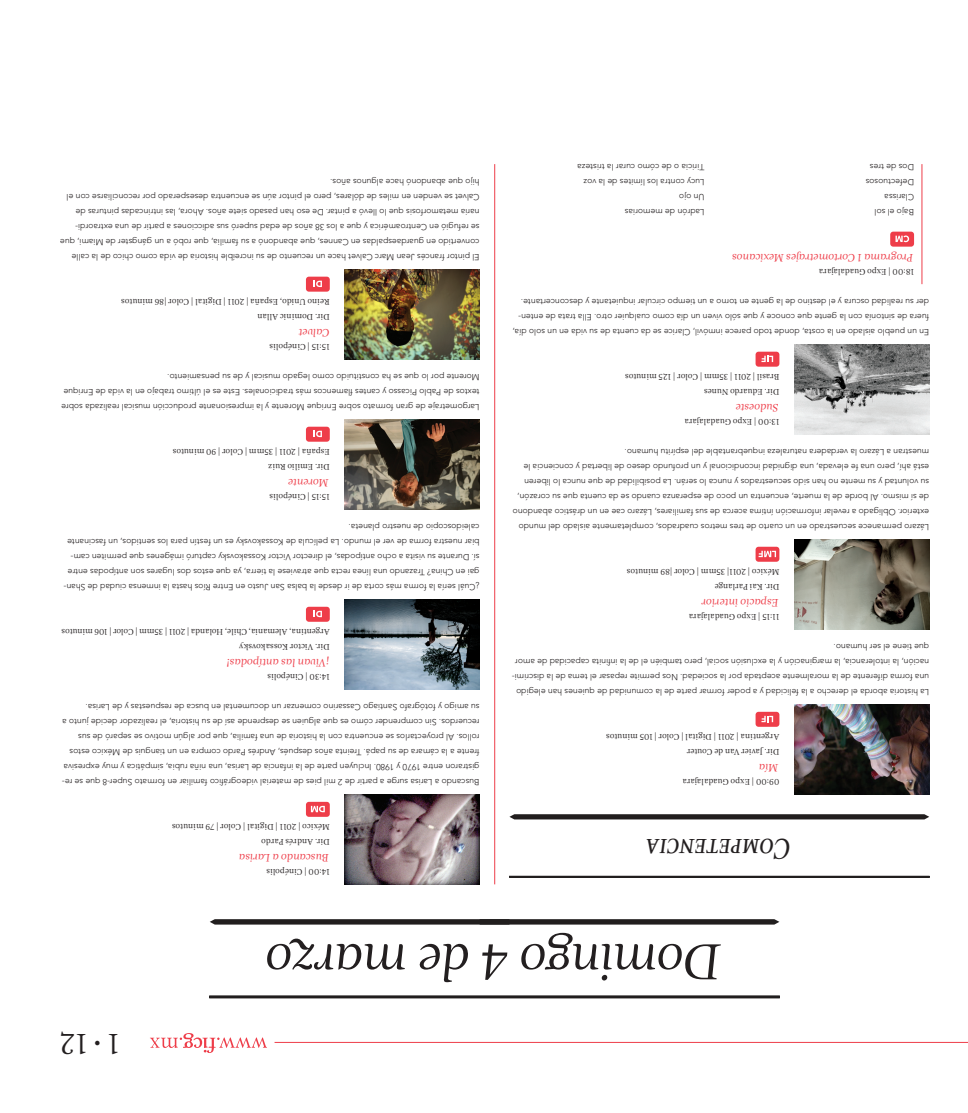
<style>
.page{position:relative;width:968px;height:1113px;background:#fff}
.page>*{position:absolute;margin:0;border:0;box-sizing:border-box;transform-origin:0 0}
.t1{font:italic 52.5px "Esta Pro";letter-spacing:-.025em;color:#231f20}
.t2{font:italic 30px "Esta Small Caps";letter-spacing:-.005em;color:#231f20}
.t3{font:30px "Esta Pro";color:#231f20}
.t4{font:italic 11.25px "Esta Pro";color:#ee3d49}
.t5{font:300 8.75px/15px "Avenir";color:#231f20}
.t6{font:8.75px/15px "Esta Pro";letter-spacing:.015em;color:#231f20}
</style>
<div class="page">
<hr style="left:494px;top:164px;width:1px;height:720px;background:#ee3d49">
<hr style="left:921px;top:164px;width:1px;height:120px;background:#ee3d49">
<div style="left:306px;top:427px;width:24px;height:15px;background:#ee3d49;border-radius:3px"></div>
<svg style="left:314px;top:431px;width:8px;height:6px"></svg>
<img style="left:344px;top:419px;width:135px;height:90px">
<svg style="left:150px;top:1033px;width:117px;height:20px"></svg>
<hr style="left:274px;top:1042px;width:693px;height:1px;background:#ee3d49">
<div style="left:306px;top:607px;width:24px;height:15px;background:#ee3d49;border-radius:3px"></div>
<svg style="left:314px;top:611px;width:8px;height:6px"></svg>
<hr style="left:210px;top:995px;width:569px;height:3px;background:#211e1e">
<hr style="left:509px;top:875px;width:420px;height:3px;background:#211e1e">
<svg style="left:210px;top:919px;width:569px;height:5px"></svg>
<svg style="left:509px;top:814px;width:420px;height:5px"></svg>
<img style="left:794px;top:704px;width:135px;height:90px">
<img style="left:344px;top:599px;width:135px;height:90px">
<img style="left:344px;top:269px;width:135px;height:90px">
<img style="left:794px;top:539px;width:135px;height:90px">
<img style="left:794px;top:344px;width:135px;height:90px">
<div style="left:755px;top:352px;width:24px;height:15px;background:#ee3d49;border-radius:3px"></div>
<svg style="left:761px;top:356px;width:12px;height:6px"></svg>
<div style="left:755px;top:712px;width:24px;height:15px;background:#ee3d49;border-radius:3px"></div>
<svg style="left:761px;top:716px;width:12px;height:6px"></svg>
<div style="left:755px;top:547px;width:24px;height:15px;background:#ee3d49;border-radius:3px"></div>
<svg style="left:758px;top:551px;width:18px;height:6px"></svg>
<div style="left:890px;top:232px;width:23px;height:15px;background:#ee3d49;border-radius:3px"></div>
<svg style="left:895px;top:235px;width:13px;height:7px"></svg>
<div style="left:306px;top:802px;width:24px;height:15px;background:#ee3d49;border-radius:3px"></div>
<svg style="left:311px;top:806px;width:14px;height:6px"></svg>
<img style="left:344px;top:794px;width:135px;height:90px">
<div style="left:306px;top:277px;width:24px;height:15px;background:#ee3d49;border-radius:3px"></div>
<svg style="left:314px;top:281px;width:8px;height:6px"></svg>
<p class="t5" style="left:479px;top:265px;width:421px;rotate:-180deg">El pintor francés Jean Marc Calvet hace un recuento de su increíble historia de vida como chico de la calle convertido en guardaespaldas en Cannes, que abandonó a su familia, que robó a un gángster de Miami, que se refugió en Centroamérica y que a los 38 años de edad superó sus adicciones a partir de una extraordi&shy;naria metamorfosis que lo llevó a pintar. De eso han pasado siete años. Ahora, las intrincadas pinturas de Calvet se venden en miles de dólares, pero el pintor aún se encuentra desesperado por reconciliarse con el hijo que abandonó hace algunos años.</p>
<p class="t6" style="left:330px;top:325px;width:210px;rotate:-180deg">Dir. Dominic Allan<br>Reino Unido, España | 2011 | Digital | Color |86 minutos</p>
<p class="t4" style="left:330px;top:340px;width:32px;rotate:-180deg">Calvet</p>
<p class="t6" style="left:330px;top:355px;width:62px;rotate:-180deg">15:15 | Cinépolis</p>
<p class="t5" style="left:479px;top:415px;width:420px;rotate:-180deg">Largometraje de gran formato sobre Enrique Morente y la impresionante producción musical realizada sobre textos de Pablo Picasso y cantes flamencos más tradicionales. Este es el último trabajo en la vida de Enrique<br>Morente por lo que se ha constituido como legado musical y de su pensamiento.</p>
<p class="t6" style="left:330px;top:475px;width:158px;rotate:-180deg">Dir. Emilio Ruiz<br>España | 2011 | 35mm | Color | 90 minutos</p>
<p class="t4" style="left:329px;top:490px;width:42px;rotate:-180deg">Morente</p>
<p class="t6" style="left:330px;top:505px;width:62px;rotate:-180deg">15:15 | Cinépolis</p>
<p class="t5" style="left:479px;top:595px;width:417px;rotate:-180deg">¿Cuál sería la forma más corta de ir desde la balsa San Justo en Entre Ríos hasta la inmensa ciudad de Shan&shy;gai en China? Trazando una línea recta que atraviese la tierra, ya que estos dos lugares son antípodas entre sí. Durante su visita a ocho antípodas, el director Victor Kossakovsky capturó imágenes que permiten cam&shy;biar nuestra forma de ver el mundo. La película de Kossakovsky es un festín para los sentidos, un fascinante caleidoscopio de nuestro planeta.</p>
<p class="t6" style="left:330px;top:655px;width:270px;rotate:-180deg">Dir. Victor Kossakovsky<br>Argentina, Alemania, Chile, Holanda | 2011 | 35mm | Color | 106 minutos</p>
<p class="t4" style="left:329px;top:670px;width:104px;rotate:-180deg">¡Vivan las antípodas!</p>
<p class="t6" style="left:330px;top:685px;width:64px;rotate:-180deg">14:30 | Cinépolis</p>
<p class="t5" style="left:479px;top:790px;width:419px;rotate:-180deg">Buscando a Larisa surge a partir de 2 mil pies de material videográfico familiar en formato Super-8 que se re&shy;gistraron entre 1970 y 1980. Incluyen parte de la infancia de Larisa, una niña rubia, simpática y muy expresiva frente a la cámara de su papá. Treinta años después, Andrés Pardo compra en un tianguis de México estos rollos. Al proyectarlos se encuentra con la historia de una familia, que por algún motivo se separó de sus recuerdos. Sin comprender cómo es que alguien se desprende así de su historia, el realizador decide junto a su amigo y fotógrafo Santiago Cassarino comenzar un documental en busca de respuestas y de Larisa.</p>
<p class="t6" style="left:330px;top:850px;width:159px;rotate:-180deg">Dir. Andrés Pardo<br>México | 2011 | Digital | Color | 79 minutos</p>
<p class="t4" style="left:329px;top:865px;width:91px;rotate:-180deg">Buscando a Larisa</p>
<p class="t6" style="left:330px;top:880px;width:65px;rotate:-180deg">14:00 | Cinépolis</p>
<p class="t5" style="left:704px;top:220px;width:129px;rotate:-180deg">Ladrón de memorias<br>Un ojo<br>Lucy contra los límites de la voz<br>Tiricia o de cómo curar la tristeza</p>
<p class="t5" style="left:913px;top:220px;width:50px;rotate:-180deg">Bajo el sol<br>Clarissa<br>Defectuosos<br>Dos de tres</p>
<p class="t4" style="left:913px;top:265px;width:182px;rotate:-180deg">Programa 1 Cortometrajes Mexicanos</p>
<p class="t6" style="left:913px;top:280px;width:96px;rotate:-180deg">18:00 | Expo Guadalajara</p>
<p class="t5" style="left:929px;top:340px;width:418px;rotate:-180deg">En un pueblo aislado en la costa, donde todo parece inmóvil, Clarice se da cuenta de su vida en un solo día, fuera de sintonía con la gente que conoce y que sólo viven un día como cualquier otro. Ella trata de enten&shy;der su realidad oscura y el destino de la gente en torno a un tiempo circular inquietante y desconcertante.</p>
<p class="t6" style="left:779px;top:400px;width:156px;rotate:-180deg">Dir. Eduardo Nunes<br>Brasil | 2011 | 35mm | Color | 125 minutos</p>
<p class="t4" style="left:778px;top:415px;width:44px;rotate:-180deg">Sudoeste</p>
<p class="t6" style="left:779px;top:430px;width:96px;rotate:-180deg">13:00 | Expo Guadalajara</p>
<p class="t5" style="left:929px;top:535px;width:418px;rotate:-180deg">Lázaro permanece secuestrado en un cuarto de tres metros cuadrados, completamente aislado del mundo exterior. Obligado a revelar información íntima acerca de sus familiares, Lázaro cae en un drástico abandono de sí mismo. Al borde de la muerte, encuentra un poco de esperanza cuando se da cuenta que su corazón, su voluntad y su mente no han sido secuestrados y nunca lo serán. La posibilidad de que nunca lo liberen está ahí, pero una fe elevada, una dignidad incondicional y un profundo deseo de libertad y conciencia le muestran a Lázaro la verdadera naturaleza inquebrantable del espíritu humano.</p>
<p class="t6" style="left:779px;top:595px;width:154px;rotate:-180deg">Dir. Kai Parlange<br>México | 2011| 35mm | Color |89 minutos</p>
<p class="t4" style="left:778px;top:610px;width:78px;rotate:-180deg">Espacio interior</p>
<p class="t6" style="left:779px;top:625px;width:92px;rotate:-180deg">11:15 | Expo Guadalajara</p>
<p class="t5" style="left:929px;top:700px;width:419px;rotate:-180deg">La historia aborda el derecho a la felicidad y a poder formar parte de la comunidad de quienes han elegido una forma diferente de la moralmente aceptada por la sociedad. Nos permite repasar el tema de la discrimi&shy;nación, la intolerancia, la marginación y la exclusión social, pero también el de la infinita capacidad de amor que tiene el ser humano.</p>
<p class="t6" style="left:779px;top:760px;width:175px;rotate:-180deg">Dir. Javier Van de Couter<br>Argentina | 2011 | Digital | Color | 105 minutos</p>
<p class="t4" style="left:778px;top:775px;width:21px;rotate:-180deg">Mía</p>
<p class="t6" style="left:779px;top:790px;width:98px;rotate:-180deg">09:00 | Expo Guadalajara</p>
<h2 class="t2" style="left:791px;top:866px;width:146px;rotate:-180deg">Competencia</h2>
<h2 class="t3" style="left:119px;top:1062px;width:61px;rotate:-180deg">1 · 12</h2>
<h1 class="t1" style="left:722px;top:993px;width:457px;rotate:-180deg">Domingo 4 de marzo</h1>
</div>
